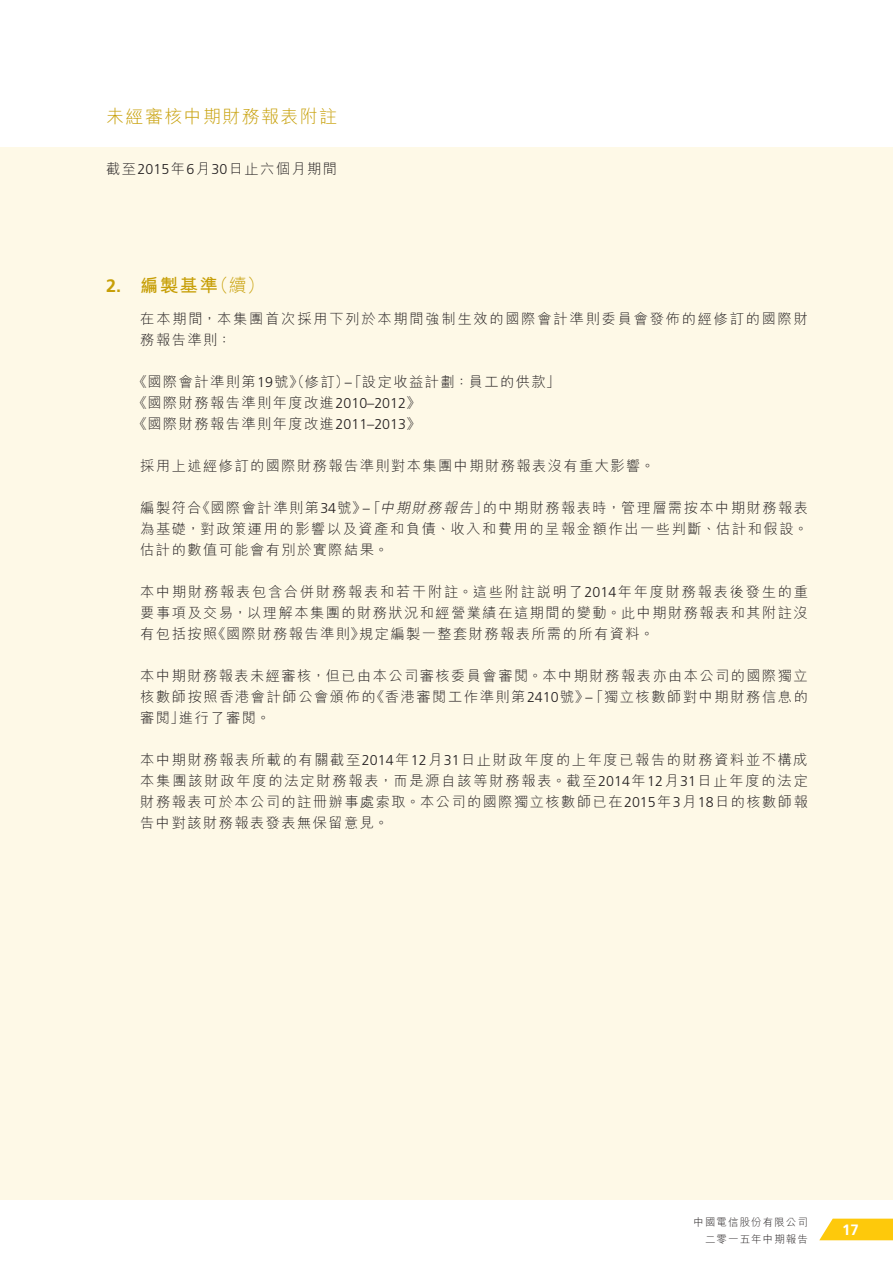
<style>
.page{position:relative;width:893px;height:1263px;background:#fff}
.page>*{position:absolute;margin:0;border:0;box-sizing:border-box;transform-origin:0 0}
.t1{font:300 18px "M Hei HK";letter-spacing:.075em;color:#c79f07}
.t2{font:700 18px "M Hei HK";color:#c79f07}
.t3{font:700 15px "Frutiger LT Std";color:#fff}
.t4{font:300 14.25px/21px "M Hei HK";letter-spacing:.1em;color:#231f20;text-align:justify}
.t5{font:300 14.25px/21px "M Hei HK";letter-spacing:.125em;color:#231f20}
.t6{font:300 10.5px/16.5px "M Hei HK";letter-spacing:.1em;color:#231f20;text-align:right}
.s1{font-family:"Frutiger LT Std"}
.s2{font-weight:300}
.s3{font-style:italic}
</style>
<div class="page">
<div style="left:0;top:147px;width:893px;height:1053px;background:#fef9e7"></div>
<svg style="left:819px;top:1218px;width:74px;height:22px;background:#fecf28"></svg>
<p class="t1" style="left:106px;top:107px;width:232px">未經審核中期財務報表附註</p>
<p class="t4" style="left:106px;top:158px;width:232px">截至<span class="s1">2015</span>年<span class="s1">6</span>月<span class="s1">30</span>日止六個月期間</p>
<p class="t2" style="left:106px;top:273px;width:160px"><span class="s1">2.</span> 編製基準<span class="s2">（續）</span></p>
<p class="t5" style="left:140px;top:308px;width:669px">在本期間，本集團首次採用下列於本期間強制生效的國際會計準則委員會發佈的經修訂的國際財務報告準則：</p>
<p class="t4" style="left:133px;top:371px;width:428px;text-align:left">《國際會計準則第<span class="s1">19</span>號》（修訂）<span class="s1">–</span> 「設定收益計劃：員工的供款」《國際財務報告準則年度改進<span class="s1">2010–2012</span>》<br>《國際財務報告準則年度改進<span class="s1">2011–2013</span>》</p>
<p class="t4" style="left:140px;top:455px;width:516px">採用上述經修訂的國際財務報告準則對本集團中期財務報表沒有重大影響。</p>
<p class="t4" style="left:140px;top:497px;width:669px">編製符合《國際會計準則第<span class="s1">34</span>號》<span class="s1">–</span> 「<span class="s3">中期財務報告</span>」的中期財務報表時，管理層需按本中期財務報表為基礎，對政策運用的影響以及資產和負債、收入和費用的呈報金額作出一些判斷、估計和假設。估計的數值可能會有別於實際結果。</p>
<p class="t4" style="left:140px;top:581px;width:669px">本中期財務報表包含合併財務報表和若干附註。這些附註說明了<span class="s1">2014</span>年年度財務報表後發生的重要事項及交易，以理解本集團的財務狀況和經營業績在這期間的變動。此中期財務報表和其附註沒有包括按照《國際財務報告準則》規定編製一整套財務報表所需的所有資料。</p>
<p class="t4" style="left:140px;top:665px;width:669px">本中期財務報表未經審核，但已由本公司審核委員會審閱。本中期財務報表亦由本公司的國際獨立核數師按照香港會計師公會頒佈的《香港審閱工作準則第<span class="s1">2410</span>號》<span class="s1">–</span> 「獨立核數師對中期財務信息的審閱」進行了審閱。</p>
<p class="t4" style="left:140px;top:749px;width:669px">本中期財務報表所載的有關截至<span class="s1">2014</span>年<span class="s1">12</span>月<span class="s1">31</span>日止財政年度的上年度已報告的財務資料並不構成本集團該財政年度的法定財務報表，而是源自該等財務報表。截至<span class="s1">2014</span>年<span class="s1">12</span>月<span class="s1">31</span>日止年度的法定財務報表可於本公司的註冊辦事處索取。本公司的國際獨立核數師已在<span class="s1">2015</span>年<span class="s1">3</span>月<span class="s1">18</span>日的核數師報告中對該財務報表發表無保留意見。</p>
<p class="t6" style="left:693px;top:1214px;width:116px">中國電信股份有限公司二零一五年中期報告</p>
<p class="t3" style="left:842px;top:1221px;width:18px">17</p>
</div>
